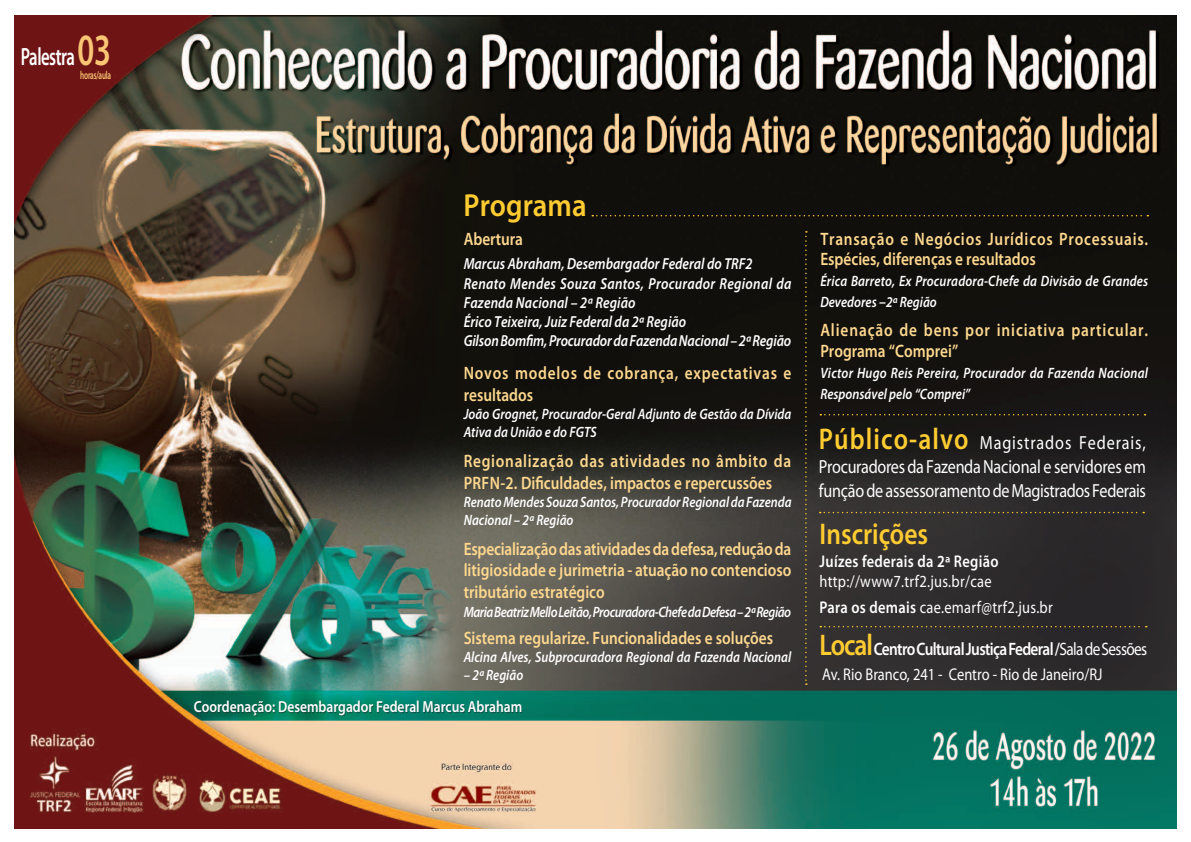
<style>
.page{position:relative;width:1191px;height:842px;background:#fff}
.page>*{position:absolute;margin:0;border:0;box-sizing:border-box;transform-origin:0 0}
.t1{font:600 32px "Myriad Pro";color:#fecb31;scale:.9 1}
.t2{font:600 30px "Myriad Pro";color:#fecb31;scale:.85 1}
.t3{font:600 25px "Myriad Pro";letter-spacing:-.03em;color:#fff;scale:.67 1}
.t4{font:19px/24px "Myriad Pro";letter-spacing:-.015em;color:#fff;text-align:justify;scale:.85 1}
.t5{font:600 18px/21.6px "Myriad Pro";letter-spacing:.05em;color:#fed88f;scale:.85 1}
.t6{font:600 18px/21.6px "Myriad Pro";color:#fed88f;text-align:justify;scale:.85 1}
.t7{font:600 18px/20.8px "Myriad Pro";letter-spacing:.06em;color:#fed88f;scale:.85 1}
.t8{font:600 18px "Myriad Pro";letter-spacing:-.04em;color:#fff;scale:.85 1}
.t9{font:17px/26.1px "Myriad Pro";letter-spacing:.015em;color:#fff;scale:.85 1}
.t10{font:600 17px "Myriad Pro";letter-spacing:.02em;color:#fff;scale:.85 1}
.t11{font:italic 600 16px/19.2px "Myriad Pro";color:#fff;scale:.85 1}
.t12{font:600 16px "Myriad Pro";color:#fff;scale:.85 1}
.t13{font:italic 600 15px/18px "Myriad Pro";color:#fff;scale:.85 1}
.t14{font:italic 600 15px/20.8px "Myriad Pro";letter-spacing:.02em;color:#fff;scale:.85 1}
.t15{font:italic 600 15px "Myriad Pro";letter-spacing:-.035em;color:#fff;scale:.85 1}
.t16{font:600 11.5px "Myriad Pro";letter-spacing:-.03em;color:#fac574;scale:.62 1}
.s1{font-size:44.9px;color:#fac574}
.s2{font-size:16px}
.s3{font-weight:600;font-size:30px;color:#fecb31}
.s4{font-weight:600}
.s5{font-size:30px;color:#fecb31}
.s6{font-weight:400}
</style>
<div class="page">
<img style="left:14px;top:15px;width:1162px;height:814px">
<div style="left:195px;top:701px;width:327px;height:15px;background:#231f20;opacity:.5"></div>
<svg style="left:805px;top:231px;width:2px;height:454px"></svg>
<svg style="left:592px;top:215px;width:556px;height:1px"></svg>
<svg style="left:820px;top:626px;width:326px;height:1px"></svg>
<svg style="left:820px;top:414px;width:325px;height:1px"></svg>
<svg style="left:819px;top:512px;width:325px;height:1px"></svg>
<h3 class="t3" style="left:21px;top:41px;width:136px">Palestra <span class="s1">03</span></h3>
<p class="t16" style="left:80px;top:68px;width:51px">horas/aula</p>
<h1 class="t1" style="left:463px;top:185px;width:138px">Programa</h1>
<p class="t6" style="left:464px;top:227px;width:71px">Abertura</p>
<p class="t11" style="left:464px;top:254px;width:387px">Marcus Abraham, Desembargador Federal do TRF2<br>Renato Mendes Souza Santos, Procurador Regional da Fazenda Nacional – 2ª Região<br>Érico Teixeira, Juiz Federal da 2ª Região<br>Gilson Bomfim, Procurador da Fazenda Nacional – 2ª Região</p>
<p class="t5" style="left:464px;top:362px;width:387px">Novos modelos de cobrança, expectativas e resultados</p>
<p class="t13" style="left:464px;top:404px;width:387px">João Grognet, Procurador-Geral Adjunto de Gestão da Dívida<br>Ativa da União e do FGTS</p>
<p class="t5" style="left:464px;top:450px;width:387px">Regionalização das atividades no âmbito da<br>PRFN-2. Dificuldades, impactos e repercussões</p>
<p class="t13" style="left:464px;top:492px;width:387px">Renato Mendes Souza Santos, Procurador Regional da Fazenda<br>Nacional – 2ª Região</p>
<p class="t6" style="left:464px;top:537px;width:387px">Especialização das atividades da defesa, redução da litigiosidade e jurimetria - atuação no contencioso tributário estratégico</p>
<p class="t15" style="left:464px;top:602px;width:387px">Maria Beatriz Mello Leitão, Procuradora-Chefe da Defesa – 2ª Região</p>
<p class="t6" style="left:464px;top:627px;width:365px">Sistema regularize. Funcionalidades e soluções</p>
<p class="t13" style="left:464px;top:648px;width:387px">Alcina Alves, Subprocuradora Regional da Fazenda Nacional</p>
<p class="t13" style="left:464px;top:666px;width:72px">– 2ª Região</p>
<p class="t12" style="left:194px;top:697px;width:388px">Coordenação: Desembargador Federal Marcus Abraham</p>
<p class="t5" style="left:820px;top:228px;width:387px;line-height:20.8px">Transação e Negócios Jurídicos Processuais.<br>Espécies, diferenças e resultados</p>
<p class="t13" style="left:820px;top:270px;width:387px;line-height:20.8px">Érica Barreto, Ex Procuradora-Chefe da Divisão de Grandes<br>Devedores <span class="s2">–</span>2ª Região</p>
<p class="t7" style="left:820px;top:319px;width:387px">Alienação de bens por iniciativa particular.<br>Programa “Comprei”</p>
<p class="t14" style="left:820px;top:362px;width:387px">Victor Hugo Reis Pereira, Procurador da Fazenda Nacional<br>Responsável pelo “Comprei”</p>
<p class="t4" style="left:819px;top:431px;width:386px"><span class="s3">Público-alvo</span> Magistrados Federais, Procuradores da Fazenda Nacional e servidores em função de assessoramento de Magistrados Federais</p>
<h2 class="t2" style="left:819px;top:514px;width:129px">Inscrições</h2>
<p class="t10" style="left:819px;top:550px;width:212px">Juízes federais da 2ª Região</p>
<p class="t9" style="left:819px;top:568px;width:276px">http://www7.trf2.jus.br/cae<br><span class="s4">Para os demais</span> cae.emarf@trf2.jus.br</p>
<p class="t8" style="left:819px;top:638px;width:387px"><span class="s5">Local</span> Centro Cultural Justiça Federal /<span class="s6">Sala de Sessões</span></p>
<p class="t9" style="left:822px;top:661px;width:331px">Av. Rio Branco, 241 - Centro - Rio de Janeiro/RJ</p>
</div>
